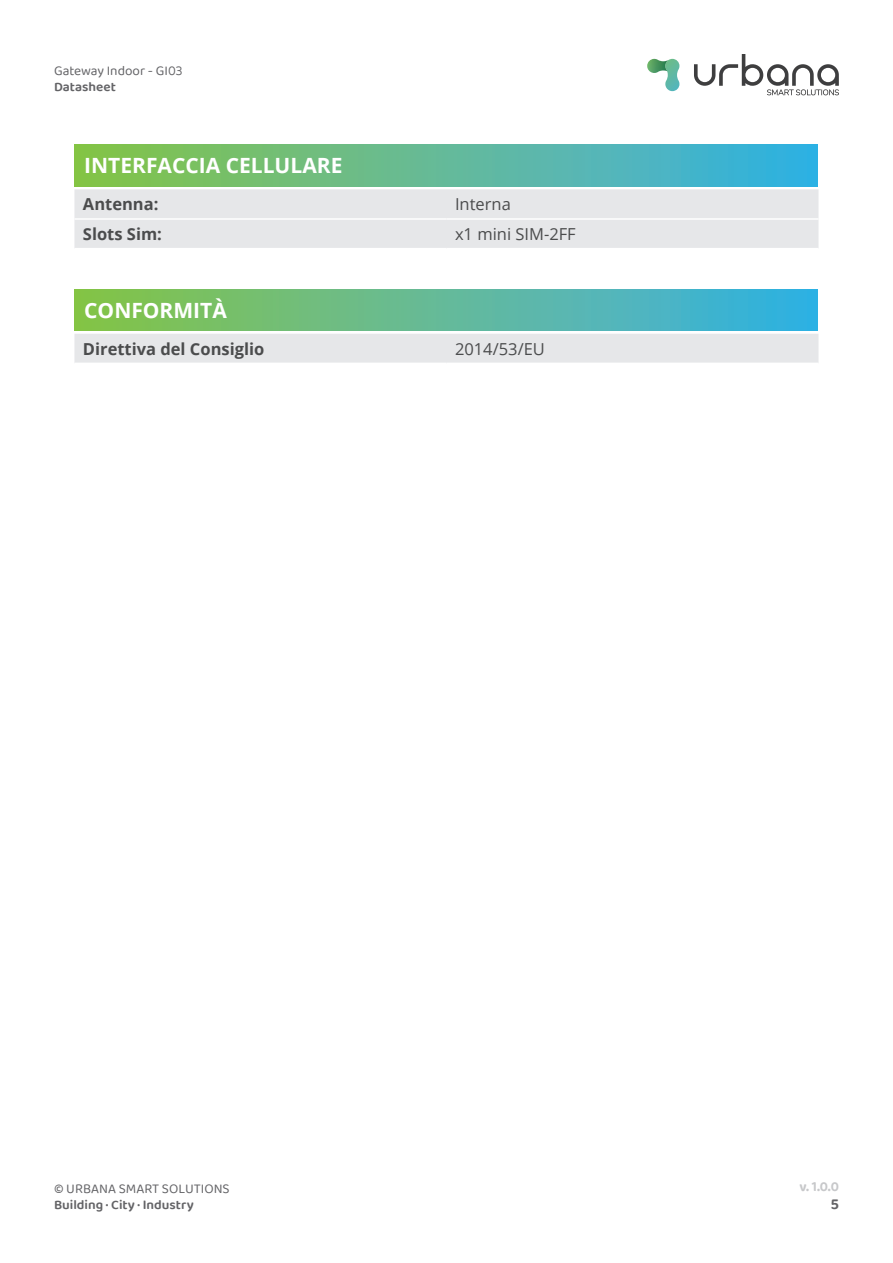
<style>
.page{position:relative;width:893px;height:1263px;background:#fff}
.page>*{position:absolute;margin:0;border:0;box-sizing:border-box;transform-origin:0 0}
.t1{font:700 21px "Open Sans";color:#fff}
.t2{font:700 16.5px "Open Sans";color:#4b4c4d}
.t3{font:16.5px "Open Sans";color:#4b4c4d}
.t4{font:700 15px "Baloo Bhaina 2";color:#636366}
.t5{font:13.5px "Baloo Bhaina 2";color:#636366}
.t6{font:600 13.5px "Baloo Bhaina 2";color:#636366}
.t7{font:700 13.5px "Baloo Bhaina 2";color:#c7c8ca}
</style>
<div class="page">
<svg style="left:694px;top:54px;width:145px;height:41px"></svg>
<svg style="left:665px;top:59px;width:14px;height:32px"></svg>
<img style="left:647px;top:59px;width:22px;height:14px">
<div style="left:74px;top:145px;width:744px;height:41px;background:linear-gradient(to right,#8ac348,#37b0e6)"></div>
<div style="left:74px;top:189px;width:744px;height:59px;background:#e6e7e9"></div>
<hr style="left:74px;top:218px;width:372px;height:2px;background:#fff">
<hr style="left:446px;top:218px;width:372px;height:2px;background:#fff">
<div style="left:74px;top:289px;width:744px;height:41px;background:linear-gradient(to right,#8ac348,#37b0e6)"></div>
<div style="left:74px;top:334px;width:744px;height:29px;background:#e6e7e9"></div>
<p class="t5" style="left:54px;top:62px;width:130px">Gateway Indoor - GI03</p>
<p class="t6" style="left:54px;top:78px;width:63px">Datasheet</p>
<p class="t1" style="left:84px;top:151px;width:260px">INTERFACCIA CELLULARE</p>
<p class="t2" style="left:83px;top:193px;width:77px">Antenna:</p>
<p class="t3" style="left:455px;top:193px;width:57px">Interna</p>
<p class="t2" style="left:83px;top:222px;width:81px">Slots Sim:</p>
<p class="t3" style="left:455px;top:223px;width:122px">x1 mini SIM-2FF</p>
<p class="t1" style="left:84px;top:295px;width:144px">CONFORMITÀ</p>
<p class="t2" style="left:83px;top:337px;width:183px">Direttiva del Consiglio</p>
<p class="t3" style="left:455px;top:338px;width:91px">2014/53/EU</p>
<p class="t5" style="left:54px;top:1180px;width:177px">© URBANA SMART SOLUTIONS</p>
<p class="t6" style="left:54px;top:1196px;width:141px">Building . City . Industry</p>
<p class="t7" style="left:799px;top:1178px;width:41px">v. 1.0.0</p>
<p class="t4" style="left:831px;top:1195px;width:10px">5</p>
</div>
